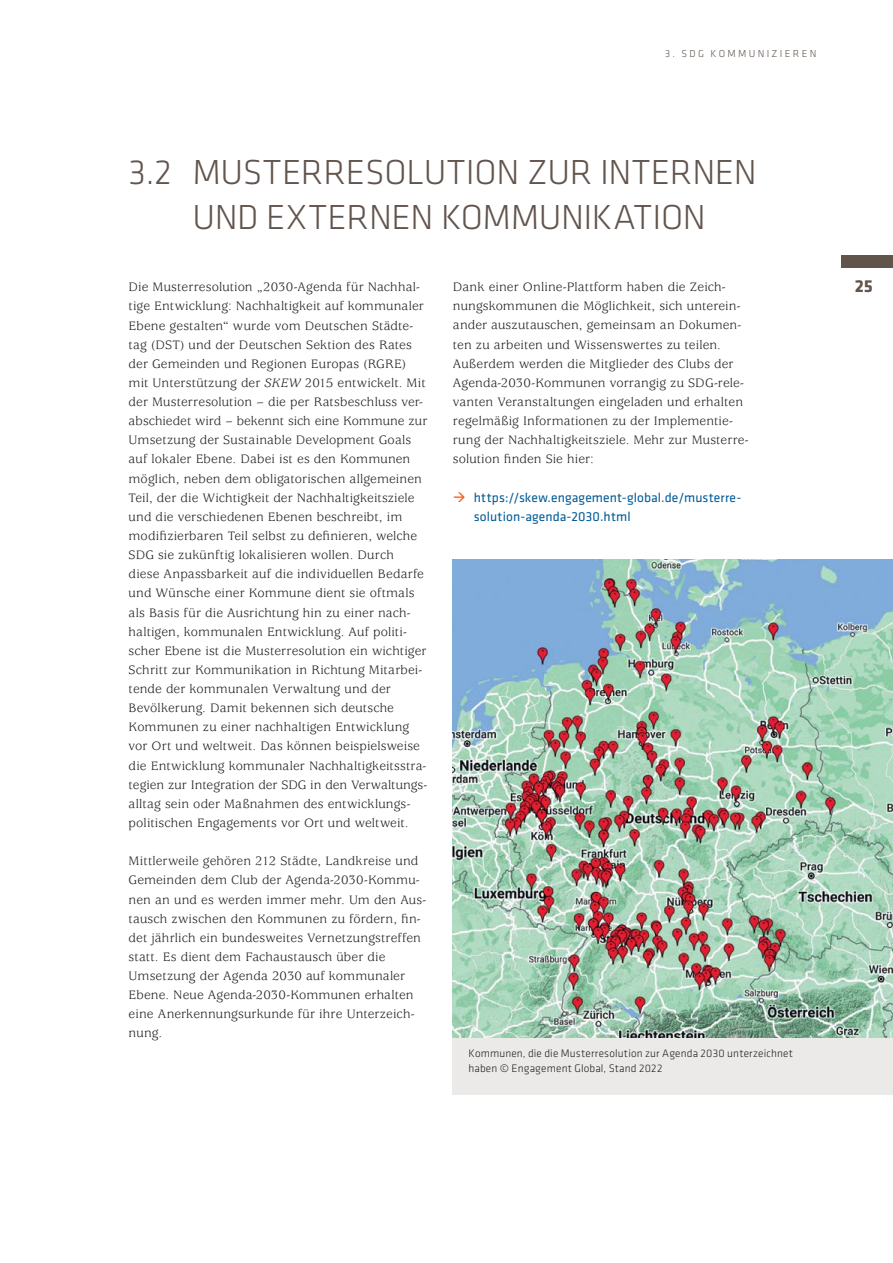
<style>
.page{position:relative;width:893px;height:1263px;background:#fff}
.page>*{position:absolute;margin:0;border:0;box-sizing:border-box;transform-origin:0 0}
.t1{font:300 36px/45px "Klavika";letter-spacing:-.01em;color:#61544d;text-align:center}
.t2{font:700 18px "Klavika";color:#61544d}
.t3{font:13.5px/19.2px "Usherwood Std";letter-spacing:.005em;color:#231f20}
.t4{font:13.5px/19.2px "Klavika";letter-spacing:.01em;color:#005b96}
.t5{font:300 11.25px/15px "Klavika";letter-spacing:.015em;color:#231f20}
.t6{font:300 10.5px "Klavika";letter-spacing:.22em;color:#61544d}
.s1{font-style:italic}
.s2{color:#f15f22}
</style>
<div class="page">
<div style="left:842px;top:255px;width:51px;height:13px;background:#61544d"></div>
<div style="left:453px;top:1037px;width:440px;height:58px;background:#eceae8"></div>
<img style="left:453px;top:559px;width:440px;height:478px">
<p class="t6" style="left:665px;top:48px;width:153px">3. SDG KOMMUNIZIEREN</p>
<p class="t1" style="left:129px;top:151px;width:629px">3.2 MUSTERRESOLUTION ZUR INTERNEN<br>UND EXTERNEN KOMMUNIKATION</p>
<p class="t3" style="left:129px;top:278px;width:300px">Die Musterresolution „2030-Agenda für Nachhal&shy;tige Entwicklung: Nachhaltigkeit auf kommunaler Ebene gestalten“ wurde vom Deutschen Städte&shy;tag (DST) und der Deutschen Sektion des Rates der Gemeinden und Regionen Europas (RGRE) mit Unterstützung der <span class="s1">SKEW</span> 2015 entwickelt. Mit der Musterresolution – die per Ratsbeschluss ver&shy;abschiedet wird – bekennt sich eine Kommune zur Umsetzung der Sustainable Development Goals auf lokaler Ebene. Dabei ist es den Kommunen möglich, neben dem obligatorischen allgemeinen Teil, der die Wichtigkeit der Nachhaltigkeitsziele und die verschiedenen Ebenen beschreibt, im modifizierbaren Teil selbst zu definieren, welche SDG sie zukünftig lokalisieren wollen. Durch diese Anpassbarkeit auf die individuellen Bedarfe und Wünsche einer Kommune dient sie oftmals als Basis für die Ausrichtung hin zu einer nach&shy;haltigen, kommunalen Entwicklung. Auf politi&shy;scher Ebene ist die Musterresolution ein wichtiger Schritt zur Kommunikation in Richtung Mitarbei&shy;tende der kommunalen Verwaltung und der Bevölkerung. Damit bekennen sich deutsche Kommunen zu einer nachhaltigen Entwicklung vor Ort und weltweit. Das können beispielsweise die Entwicklung kommunaler Nachhaltigkeitsstra&shy;tegien zur Integration der SDG in den Verwaltungs&shy;alltag sein oder Maßnahmen des entwicklungs&shy;politischen Engagements vor Ort und weltweit.</p>
<p class="t3" style="left:129px;top:852px;width:299px">Mittlerweile gehören 212 Städte, Landkreise und Gemeinden dem Club der Agenda-2030-Kommu&shy;nen an und es werden immer mehr. Um den Aus&shy;tausch zwischen den Kommunen zu fördern, fin&shy;det jährlich ein bundesweites Vernetzungstreffen statt. Es dient dem Fachaustausch über die Umsetzung der Agenda 2030 auf kommunaler Ebene. Neue Agenda-2030-Kommunen erhalten eine Anerkennungsurkunde für ihre Unterzeich&shy;nung.</p>
<p class="t3" style="left:453px;top:278px;width:297px">Dank einer Online-Plattform haben die Zeich&shy;nungskommunen die Möglichkeit, sich unterein&shy;ander auszutauschen, gemeinsam an Dokumen&shy;ten zu arbeiten und Wissenswertes zu teilen.<br>Außerdem werden die Mitglieder des Clubs der Agenda-2030-Kommunen vorrangig zu SDG-rele&shy;vanten Veranstaltungen eingeladen und erhalten regelmäßig Informationen zu der Implementie&shy;rung der Nachhaltigkeitsziele. Mehr zur Musterre&shy;solution finden Sie hier:</p>
<p class="t4" style="left:474px;top:488px;width:269px;text-indent:-21px"><span class="s2">→</span> https://skew engagement-global de/musterre&shy;solution-agenda-2030 html</p>
<p class="t5" style="left:468px;top:1046px;width:326px">Kommunen, die die Musterresolution zur Agenda 2030 unterzeichnet haben © Engagement Global, Stand 2022</p>
<h2 class="t2" style="left:855px;top:276px;width:20px">25</h2>
</div>
